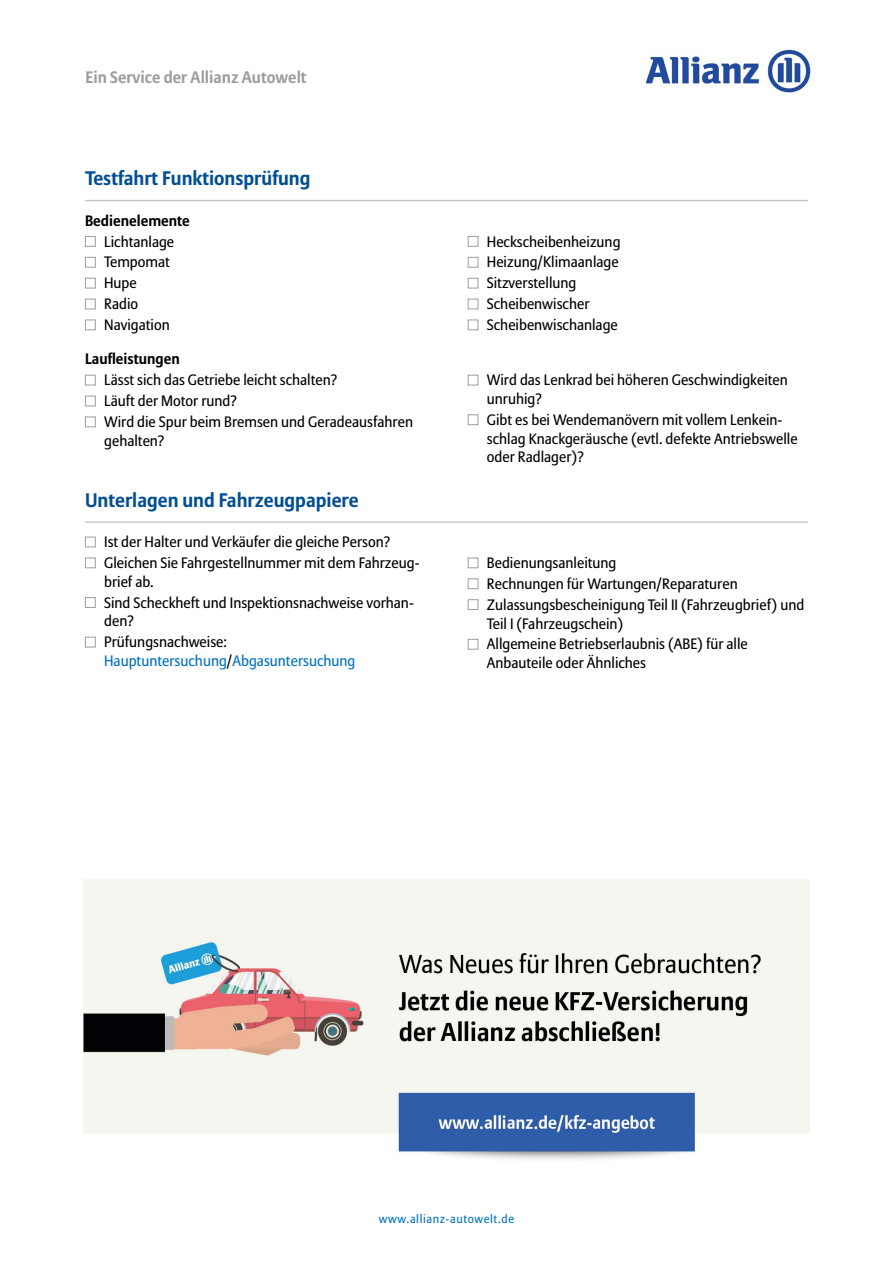
<style>
.page{position:relative;width:893px;height:1263px;background:#fff}
.page>*{position:absolute;margin:0;border:0;box-sizing:border-box;transform-origin:0 0}
.t1{font:700 19.5px "Allianz Sans";color:#004e92}
.t2{font:700 16.5px "Allianz Sans";color:#9c9e9f}
.t3{font:15px/20.9px "Allianz Sans";color:#000}
.t4{font:15px "Allianz Sans";color:#0072c0}
.t5{font:700 15px "Allianz Sans";color:#000}
.t6{font:12px "Allianz Sans";letter-spacing:.05em;color:#0072c0}
.s1{color:#000}
</style>
<div class="page">
<img style="left:646px;top:50px;width:164px;height:42px">
<div style="left:85px;top:236px;width:11px;height:11px;border:1px solid #9c9e9f"></div>
<div style="left:85px;top:257px;width:11px;height:11px;border:1px solid #9c9e9f"></div>
<div style="left:85px;top:278px;width:11px;height:10px;border:1px solid #9c9e9f"></div>
<div style="left:85px;top:299px;width:11px;height:10px;border:1px solid #9c9e9f"></div>
<div style="left:85px;top:320px;width:11px;height:10px;border:1px solid #9c9e9f"></div>
<div style="left:468px;top:236px;width:10px;height:11px;border:1px solid #9c9e9f"></div>
<div style="left:468px;top:257px;width:10px;height:11px;border:1px solid #9c9e9f"></div>
<div style="left:468px;top:278px;width:10px;height:10px;border:1px solid #9c9e9f"></div>
<div style="left:468px;top:299px;width:10px;height:10px;border:1px solid #9c9e9f"></div>
<div style="left:468px;top:320px;width:10px;height:10px;border:1px solid #9c9e9f"></div>
<hr style="left:85px;top:200px;width:723px;height:1px;background:#c6c7c8">
<div style="left:85px;top:537px;width:11px;height:10px;border:1px solid #9c9e9f"></div>
<div style="left:85px;top:557px;width:11px;height:11px;border:1px solid #9c9e9f"></div>
<div style="left:85px;top:597px;width:11px;height:11px;border:1px solid #9c9e9f"></div>
<div style="left:85px;top:637px;width:11px;height:10px;border:1px solid #9c9e9f"></div>
<div style="left:468px;top:557px;width:10px;height:11px;border:1px solid #9c9e9f"></div>
<div style="left:468px;top:578px;width:10px;height:11px;border:1px solid #9c9e9f"></div>
<div style="left:468px;top:599px;width:10px;height:11px;border:1px solid #9c9e9f"></div>
<div style="left:468px;top:639px;width:10px;height:10px;border:1px solid #9c9e9f"></div>
<hr style="left:85px;top:521px;width:723px;height:2px;background:#c6c7c8">
<div style="left:85px;top:375px;width:11px;height:10px;border:1px solid #9c9e9f"></div>
<div style="left:85px;top:396px;width:11px;height:10px;border:1px solid #9c9e9f"></div>
<div style="left:85px;top:417px;width:11px;height:10px;border:1px solid #9c9e9f"></div>
<div style="left:468px;top:375px;width:10px;height:10px;border:1px solid #9c9e9f"></div>
<div style="left:468px;top:414px;width:10px;height:11px;border:1px solid #9c9e9f"></div>
<img style="left:84px;top:880px;width:725px;height:279px">
<p class="t2" style="left:86px;top:67px;width:223px">Ein Service der Allianz Autowelt</p>
<h1 class="t1" style="left:85px;top:166px;width:227px">Testfahrt Funktionsprüfung</h1>
<p class="t5" style="left:85px;top:211px;width:106px">Bedienelemente</p>
<p class="t3" style="left:104px;top:232px;width:72px">Lichtanlage<br>Tempomat<br>Hupe<br>Radio<br>Navigation</p>
<p class="t3" style="left:487px;top:232px;width:135px">Heckscheibenheizung<br>Heizung/Klimaanlage<br>Sitzverstellung<br>Scheibenwischer<br>Scheibenwischanlage</p>
<p class="t5" style="left:85px;top:350px;width:96px">Laufleistungen</p>
<p class="t3" style="left:104px;top:370px;width:310px">Lässt sich das Getriebe leicht schalten?<br>Läuft der Motor rund?<br>Wird die Spur beim Bremsen und Geradeausfahren</p>
<p class="t3" style="left:104px;top:431px;width:62px">gehalten?</p>
<h1 class="t1" style="left:85px;top:487px;width:275px">Unterlagen und Fahrzeugpapiere</h1>
<p class="t3" style="left:104px;top:532px;width:317px">Ist der Halter und Verkäufer die gleiche Person?<br>Gleichen Sie Fahrgestellnummer mit dem Fahrzeug-</p>
<p class="t3" style="left:104px;top:572px;width:311px">brief ab.<br>Sind Scheckheft und Inspektionsnachweise vorhan-</p>
<p class="t3" style="left:104px;top:611px;width:124px">den?<br>Prüfungsnachweise:</p>
<p class="t4" style="left:104px;top:652px;width:253px">Hauptuntersuchung<span class="s1">/</span>Abgasuntersuchung</p>
<p class="t3" style="left:487px;top:371px;width:302px;line-height:18.8px">Wird das Lenkrad bei höheren Geschwindigkeiten unruhig?</p>
<p class="t3" style="left:487px;top:411px;width:312px;line-height:18.8px">Gibt es bei Wendemanövern mit vollem Lenkein&shy;schlag Knackgeräusche (evtl. defekte Antriebswelle oder Radlager)?</p>
<p class="t3" style="left:487px;top:553px;width:319px">Bedienungsanleitung<br>Rechnungen für Wartungen/Reparaturen<br>Zulassungsbescheinigung Teil II (Fahrzeugbrief) und</p>
<p class="t3" style="left:487px;top:614px;width:262px">Teil I (Fahrzeugschein)<br>Allgemeine Betriebserlaubnis (ABE) für alle</p>
<p class="t3" style="left:487px;top:653px;width:161px">Anbauteile oder Ähnliches</p>
<p class="t6" style="left:379px;top:1211px;width:137px">www.allianz-autowelt.de</p>
</div>
